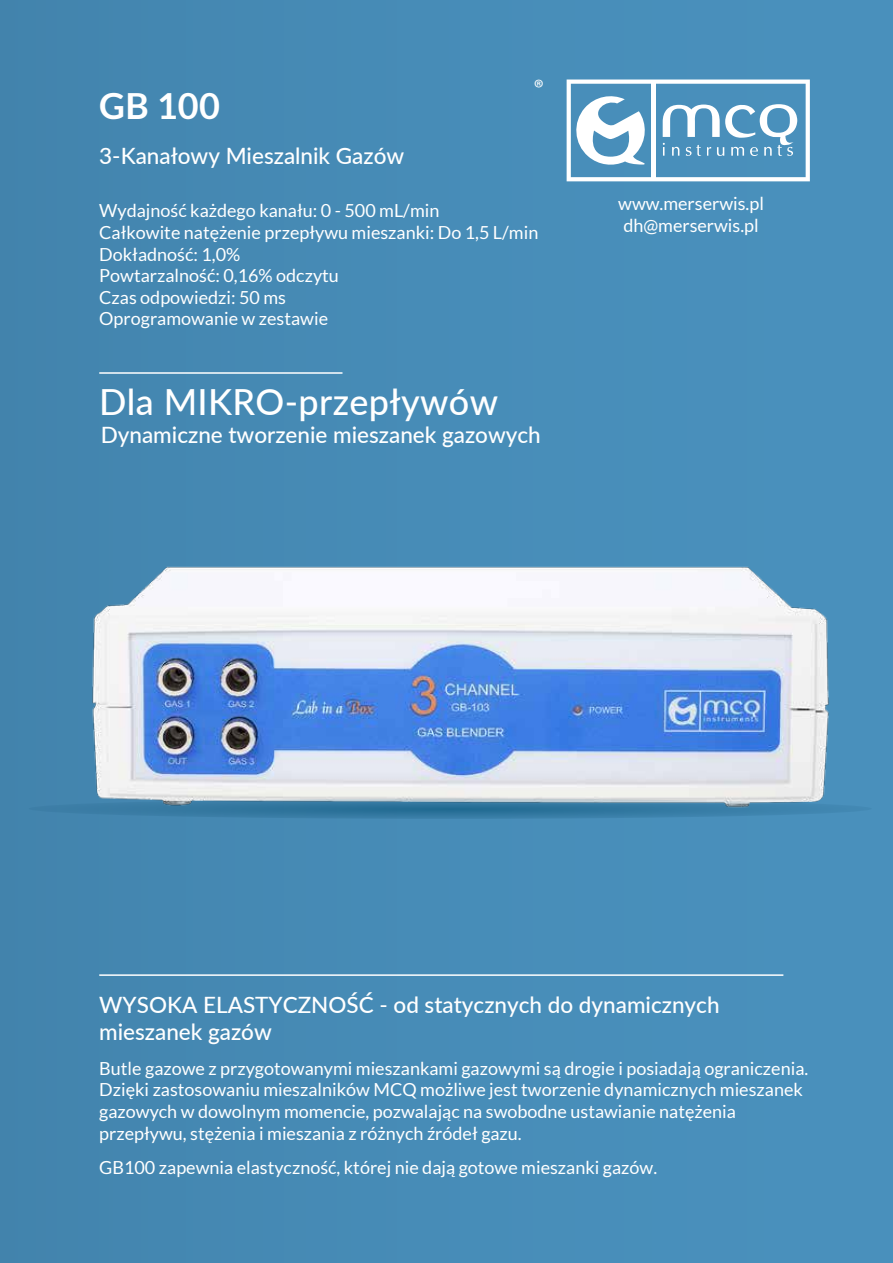
<style>
.page{position:relative;width:893px;height:1263px;background:#fff}
.page>*{position:absolute;margin:0;border:0;box-sizing:border-box;transform-origin:0 0}
.t1{font:500 36px "Lato";letter-spacing:.01em;color:#fff}
.t2{font:700 36px "Lato";color:#fff}
.t3{font:24px "Myriad Pro";color:#fff}
.t4{font:500 22.5px/27px "Lato";color:#fff}
.t5{font:18px/21.6px "Lato";color:#fff}
</style>
<div class="page">
<div style="left:1px;top:0;width:892px;height:1263px;background:#478cb7"></div>
<img style="left:92px;top:566px;width:737px;height:232px">
<svg style="left:29px;top:798px;width:793px;height:21px"></svg>
<svg style="left:567px;top:80px;width:243px;height:101px"></svg>
<hr style="left:651px;top:84px;width:4px;height:95px;background:#fff">
<hr style="left:99px;top:974px;width:684px;height:2px;background:#fff">
<hr style="left:99px;top:372px;width:243px;height:2px;background:#fff">
<h1 class="t2" style="left:99px;top:86px;width:122px">GB 100</h1>
<h2 class="t3" style="left:534px;top:73px;width:12px">®</h2>
<p class="t4" style="left:99px;top:142px;width:307px">3-Kanałowy Mieszalnik Gazów</p>
<p class="t5" style="left:99px;top:200px;width:441px">Wydajność każdego kanału: 0 - 500 mL/min<br>Całkowite natężenie przepływu mieszanki: Do 1,5 L/min<br>Dokładność: 1,0%<br>Powtarzalność: 0,16% odczytu<br>Czas odpowiedzi: 50 ms<br>Oprogramowanie w zestawie</p>
<h1 class="t1" style="left:99px;top:376px;width:400px">Dla MIKRO-przepływów</h1>
<p class="t4" style="left:101px;top:420px;width:442px">Dynamiczne tworzenie mieszanek gazowych</p>
<p class="t5" style="left:618px;top:193px;width:147px">www.merserwis.pl dh@merserwis.pl</p>
<p class="t4" style="left:99px;top:990px;width:622px">WYSOKA ELASTYCZNOŚĆ - od statycznych do dynamicznych mieszanek gazów</p>
<p class="t5" style="left:99px;top:1057px;width:710px">Butle gazowe z przygotowanymi mieszankami gazowymi są drogie i posiadają ograniczenia.<br>Dzięki zastosowaniu mieszalników MCQ możliwe jest tworzenie dynamicznych mieszanek gazowych w dowolnym momencie, pozwalając na swobodne ustawianie natężenia przepływu, stężenia i mieszania z różnych źródeł gazu.</p>
<p class="t5" style="left:99px;top:1156px;width:559px">GB100 zapewnia elastyczność, której nie dają gotowe mieszanki gazów.</p>
</div>
